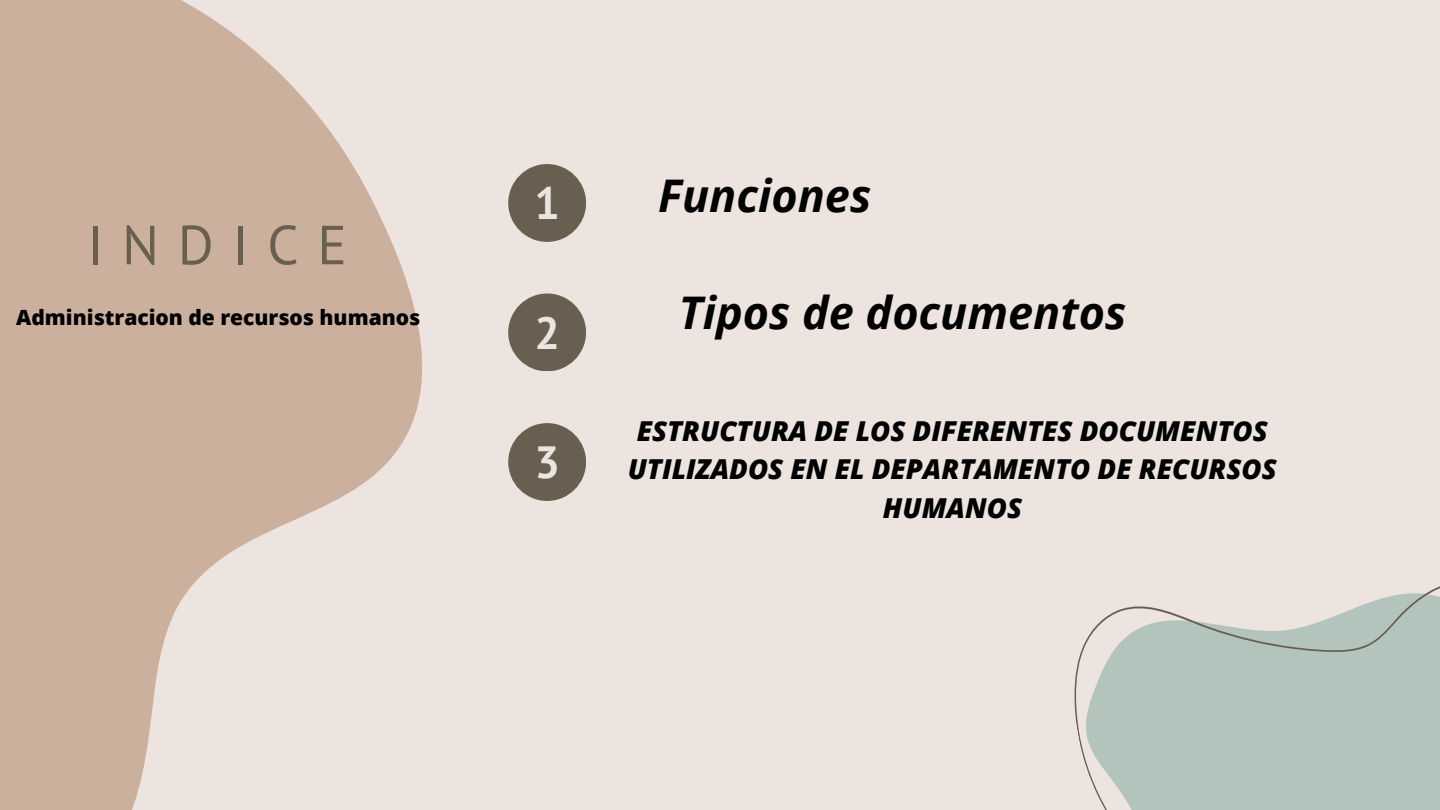
<style>
.page{position:relative;width:1440px;height:810px;background:#ede4e0}
.page>*{position:absolute;margin:0;border:0;box-sizing:border-box;transform-origin:0 0}
.t1{font:55px "PT Sans";letter-spacing:.34em;color:#685f50}
.t2{font:italic 700 45px "Open Sans";color:#000}
.t3{font:700 45px "PT Sans";color:#ede4e0}
.t4{font:italic 800 27.5px/38.4px "Open Sans";color:#000;text-align:center}
.t5{font:800 21px "Open Sans";color:#000}
</style>
<div class="page">
<svg style="left:1074px;top:586px;width:366px;height:224px;fill:#b2c4bc"></svg>
<svg style="left:0;top:0;width:517px;height:810px;fill:#cbb09d"></svg>
<div style="left:508px;top:164px;width:78px;height:78px;background:#685f50;border-radius:50%"></div>
<div style="left:508px;top:293px;width:78px;height:78px;background:#685f50;border-radius:50%"></div>
<div style="left:508px;top:423px;width:78px;height:78px;background:#685f50;border-radius:50%"></div>
<h1 class="t1" style="left:87px;top:208px;width:261px">INDICE</h1>
<p class="t5" style="left:16px;top:303px;width:406px">Administracion de recursos humanos</p>
<h2 class="t3" style="left:534px;top:173px;width:27px">1</h2>
<h2 class="t3" style="left:534px;top:303px;width:27px">2</h2>
<h2 class="t3" style="left:534px;top:432px;width:27px">3</h2>
<h2 class="t2" style="left:658px;top:164px;width:215px">Funciones</h2>
<h2 class="t2" style="left:679px;top:281px;width:449px">Tipos de documentos</h2>
<p class="t4" style="left:628px;top:411px;width:651px">ESTRUCTURA DE LOS DIFERENTES DOCUMENTOS<br>UTILIZADOS EN EL DEPARTAMENTO DE RECURSOS<br>HUMANOS</p>
</div>
